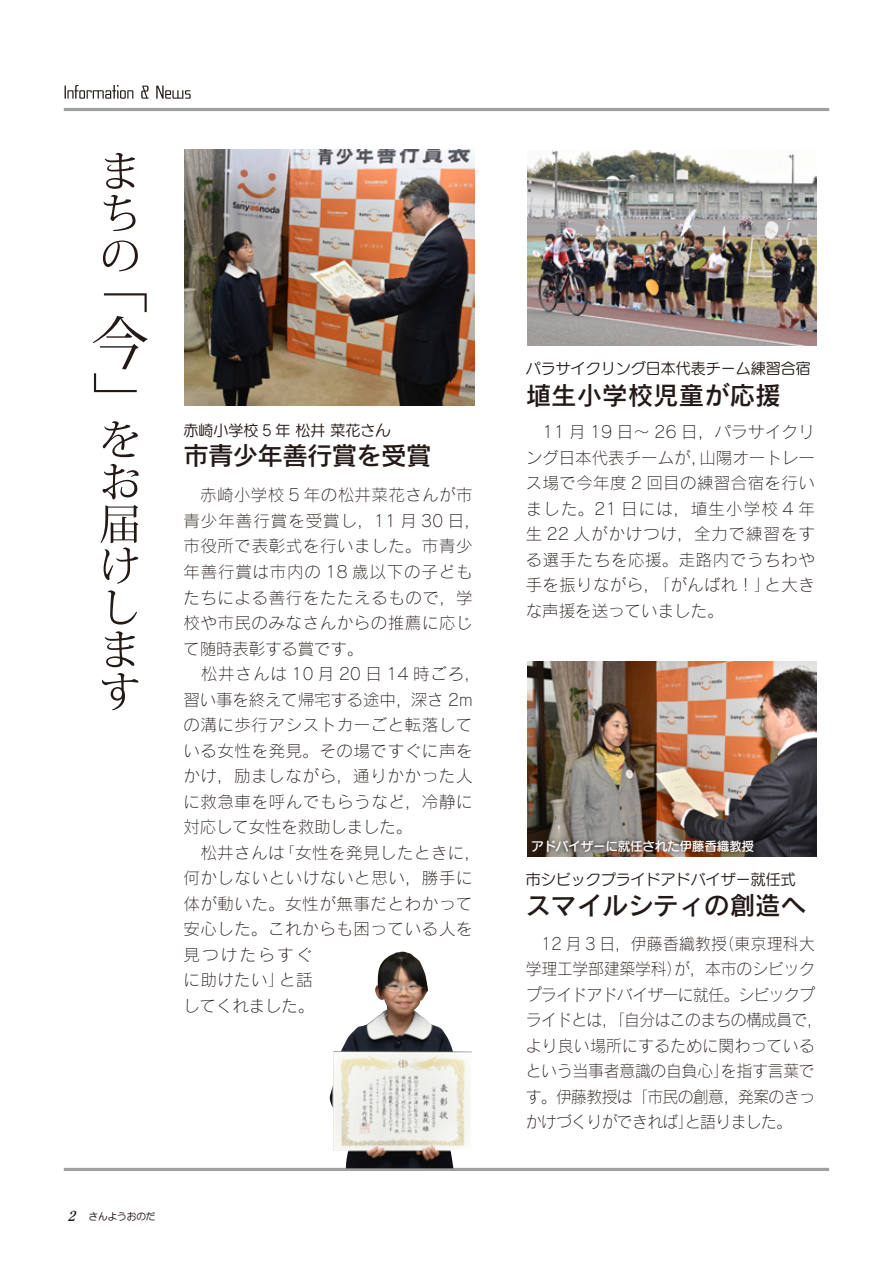
<style>
.page{position:relative;width:893px;height:1263px;background:#fff}
.page>*{position:absolute;margin:0;border:0;box-sizing:border-box;transform-origin:0 0}
.t1{font:25.5px "Rodin Pro DB";color:#231916}
.t2{font:25.5px "Rodin Pro DB";letter-spacing:-.03em;color:#231916}
.t3{font:16.5px/25.5px "Rodin Pro L";letter-spacing:.03em;color:#231916}
.t4{font:16.5px/25.5px "Rodin Pro L";letter-spacing:-.04em;color:#231916;scale:.96 1}
.t5{font:15px "G Maru Go Pro M";color:#231916}
.t6{font:12.75px "Seurat Pro DB";letter-spacing:-.03em;color:#fff}
.t7{font:9.75px "Anito Std M";letter-spacing:-.02em;color:#231916}
.s1{font-family:"Matisse Eleganto Pro B";font-style:italic;font-size:13.5px}
</style>
<div class="page">
<hr style="left:64px;top:108px;width:765px;height:3px;background:#a0a0a1">
<hr style="left:64px;top:1168px;width:765px;height:3px;background:#a0a0a1">
<img style="left:527px;top:661px;width:289px;height:196px">
<img style="left:185px;top:150px;width:289px;height:255px">
<img style="left:330px;top:951px;width:142px;height:217px">
<img style="left:527px;top:150px;width:289px;height:196px">
<svg style="left:65px;top:85px;width:126px;height:14px"></svg>
<svg style="left:93px;top:153px;width:54px;height:557px"></svg>
<div style="left:528px;top:836px;width:230px;height:20px;background:#231916;opacity:.9"></div>
<p class="t5" style="left:526px;top:359px;width:286px">パラサイクリング日本代表チーム練習合宿</p>
<p class="t1" style="left:526px;top:378px;width:256px">埴生小学校児童が応援</p>
<p class="t5" style="left:183px;top:420px;width:209px">赤崎小学校 5 年 松井 菜花さん</p>
<p class="t3" style="left:526px;top:419px;width:291px;text-align:justify">　11 月 19 日〜 26 日，パラサイクリング日本代表チームが，山陽オートレース場で今年度 2 回目の練習合宿を行いました。21 日には，埴生小学校 4 年生 22 人がかけつけ，全力で練習をする選手たちを応援。走路内でうちわや手を振りながら，「がんばれ！」と大きな声援を送っていました。</p>
<p class="t2" style="left:183px;top:439px;width:250px">市青少年善行賞を受賞</p>
<p class="t3" style="left:183px;top:482px;width:299px">　赤崎小学校 5 年の松井菜花さんが市青少年善行賞を受賞し，11 月 30 日，市役所で表彰式を行いました。市青少年善行賞は市内の 18 歳以下の子どもたちによる善行をたたえるもので，学校や市民のみなさんからの推薦に応じて随時表彰する賞です。</p>
<p class="t3" style="left:183px;top:660px;width:299px">　松井さんは 10 月 20 日 14 時ごろ，習い事を終えて帰宅する途中，深さ 2mの溝に歩行アシストカーごと転落している女性を発見。その場ですぐに声をかけ，励ましながら，通りかかった人に救急車を呼んでもらうなど，冷静に対応して女性を救助しました。</p>
<p class="t3" style="left:183px;top:839px;width:299px">　松井さんは「女性を発見したときに，何かしないといけないと思い，勝手に体が動いた。女性が無事だとわかって安心した。これからも困っている人を見つけたらすぐ<br>に助けたい」と話<br>してくれました。</p>
<p class="t6" style="left:531px;top:838px;width:224px">アドバイザーに就任された伊藤香織教授</p>
<p class="t5" style="left:526px;top:869px;width:271px">市シビックプライドアドバイザー就任式</p>
<p class="t1" style="left:526px;top:888px;width:282px">スマイルシティの創造へ</p>
<p class="t4" style="left:526px;top:930px;width:311px">　12 月 3 日，伊藤香織教授（東京理科大学理工学部建築学科）が，本市のシビックプライドアドバイザーに就任。シビックプライドとは，「自分はこのまちの構成員で，より良い場所にするために関わっているという当事者意識の自負心」を指す言葉です。伊藤教授は「市民の創意，発案のきっかけづくりができれば」と語りました。</p>
<p class="t7" style="left:67px;top:1210px;width:90px"><span class="s1">2</span> さんようおのだ</p>
</div>
